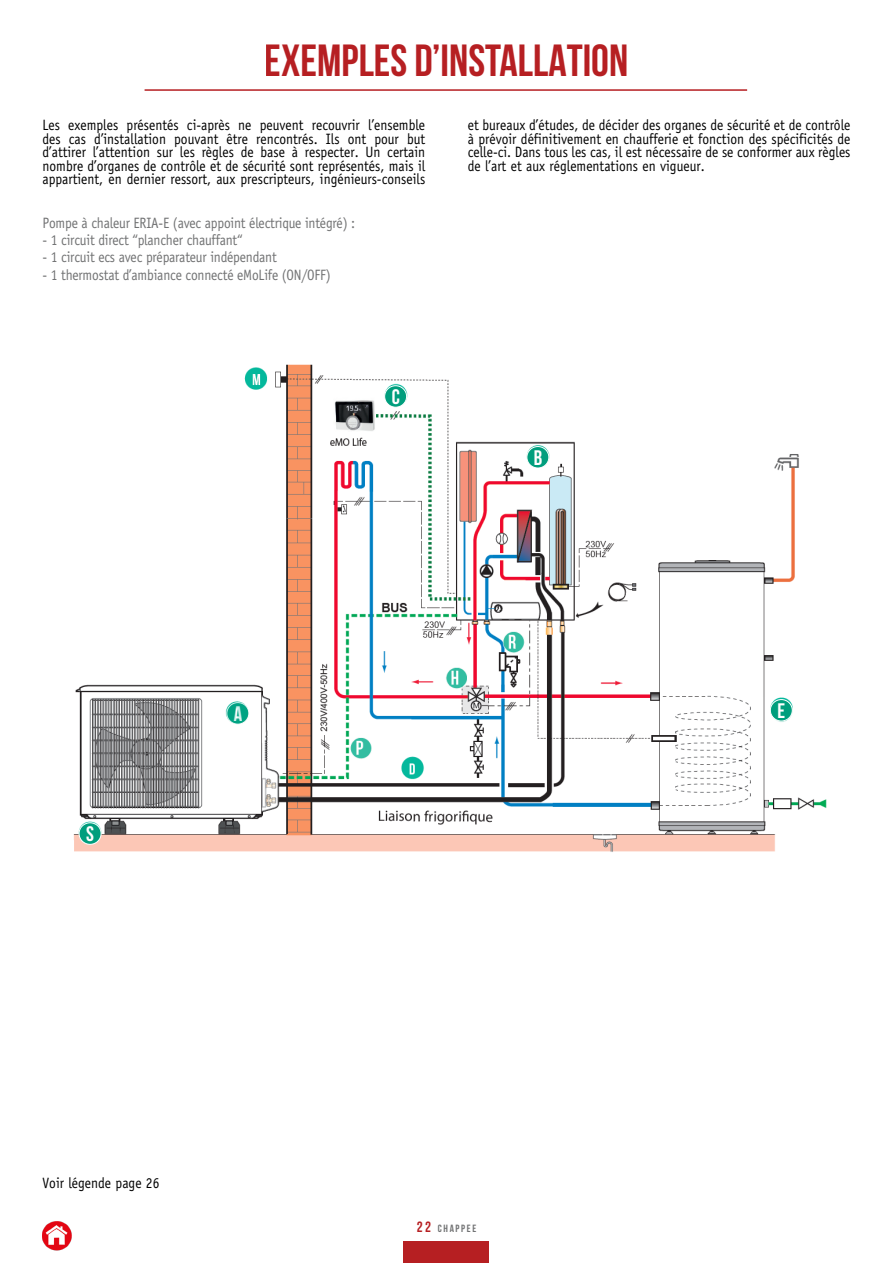
<style>
.page{position:relative;width:893px;height:1263px;background:#fff}
.page>*{position:absolute;margin:0;border:0;box-sizing:border-box;transform-origin:0 0}
.t1{font:700 45px "Bebas Neue";color:#b61f22}
.t2{font:700 21px "Bebas Neue";color:#fff}
.t3{font:15px/13.5px "Officina Sans";color:#000;text-align:justify;scale:.9 1}
.t4{font:15px "Officina Sans";letter-spacing:-.015em;color:#717273;scale:.9 1}
.t5{font:700 10.5px "Bebas Neue";letter-spacing:.155em;color:#717273}
.s1{font-size:15px;color:#b61f22}
</style>
<div class="page">
<div style="left:404px;top:1242px;width:85px;height:21px;background:#b61f22"></div>
<img style="left:43px;top:1221px;width:29px;height:29px">
<hr style="left:145px;top:89px;width:602px;height:2px;background:#b61f22">
<img style="left:73px;top:364px;width:754px;height:488px">
<div style="left:770px;top:699px;width:22px;height:22px;background:#009e7d;border-radius:50%"></div>
<div style="left:770px;top:699px;width:23px;height:22px;border:1px solid #fff;border-radius:50%"></div>
<svg style="left:227px;top:703px;width:22px;height:21px"></svg>
<div style="left:226px;top:702px;width:23px;height:23px;border:1px solid #fff;border-radius:50%"></div>
<div style="left:527px;top:446px;width:22px;height:22px;background:#009e7d;border-radius:50%"></div>
<div style="left:526px;top:446px;width:23px;height:22px;border:1px solid #fff;border-radius:50%"></div>
<div style="left:385px;top:386px;width:22px;height:21px;background:#009e7d;border-radius:50%"></div>
<div style="left:384px;top:385px;width:23px;height:23px;border:1px solid #fff;border-radius:50%"></div>
<div style="left:79px;top:823px;width:22px;height:21px;background:#009e7d;border-radius:50%"></div>
<div style="left:79px;top:822px;width:23px;height:23px;border:1px solid #fff;border-radius:50%"></div>
<h1 class="t1" style="left:265px;top:36px;width:365px">EXEMPLES D’INSTALLATION</h1>
<p class="t3" style="left:43px;top:118px;width:427px">Les exemples présentés ci-après ne peuvent recouvrir l’ensemble des cas d’installation pouvant être rencontrés. Ils ont pour but d’attirer l’attention sur les règles de base à respecter. Un certain nombre d’organes de contrôle et de sécurité sont représentés, mais il appartient, en dernier ressort, aux prescripteurs, ingénieurs-conseils</p>
<p class="t3" style="left:468px;top:118px;width:427px">et bureaux d’études, de décider des organes de sécurité et de contrôle à prévoir définitivement en chaufferie et fonction des spécificités de celle-ci. Dans tous les cas, il est nécessaire de se conformer aux règles de l’art et aux réglementations en vigueur.</p>
<p class="t4" style="left:43px;top:214px;width:349px">Pompe à chaleur ERIA-E (avec appoint électrique intégré) :</p>
<p class="t4" style="left:43px;top:231px;width:224px">- 1 circuit direct “plancher chauffant“</p>
<p class="t4" style="left:43px;top:249px;width:262px">- 1 circuit ecs avec préparateur indépendant</p>
<p class="t4" style="left:43px;top:266px;width:322px">- 1 thermostat d’ambiance connecté eMoLife (ON/OFF)</p>
<h2 class="t2" style="left:392px;top:385px;width:10px">C</h2>
<h2 class="t2" style="left:534px;top:446px;width:10px">B</h2>
<h2 class="t2" style="left:86px;top:822px;width:9px">S</h2>
<h2 class="t2" style="left:234px;top:702px;width:10px">A</h2>
<h2 class="t2" style="left:778px;top:699px;width:9px">E</h2>
<p class="t3" style="left:43px;top:1176px;width:131px">Voir légende page 26</p>
<p class="t5" style="left:417px;top:1222px;width:61px"><span class="s1">22</span> CHAPPEE</p>
</div>
